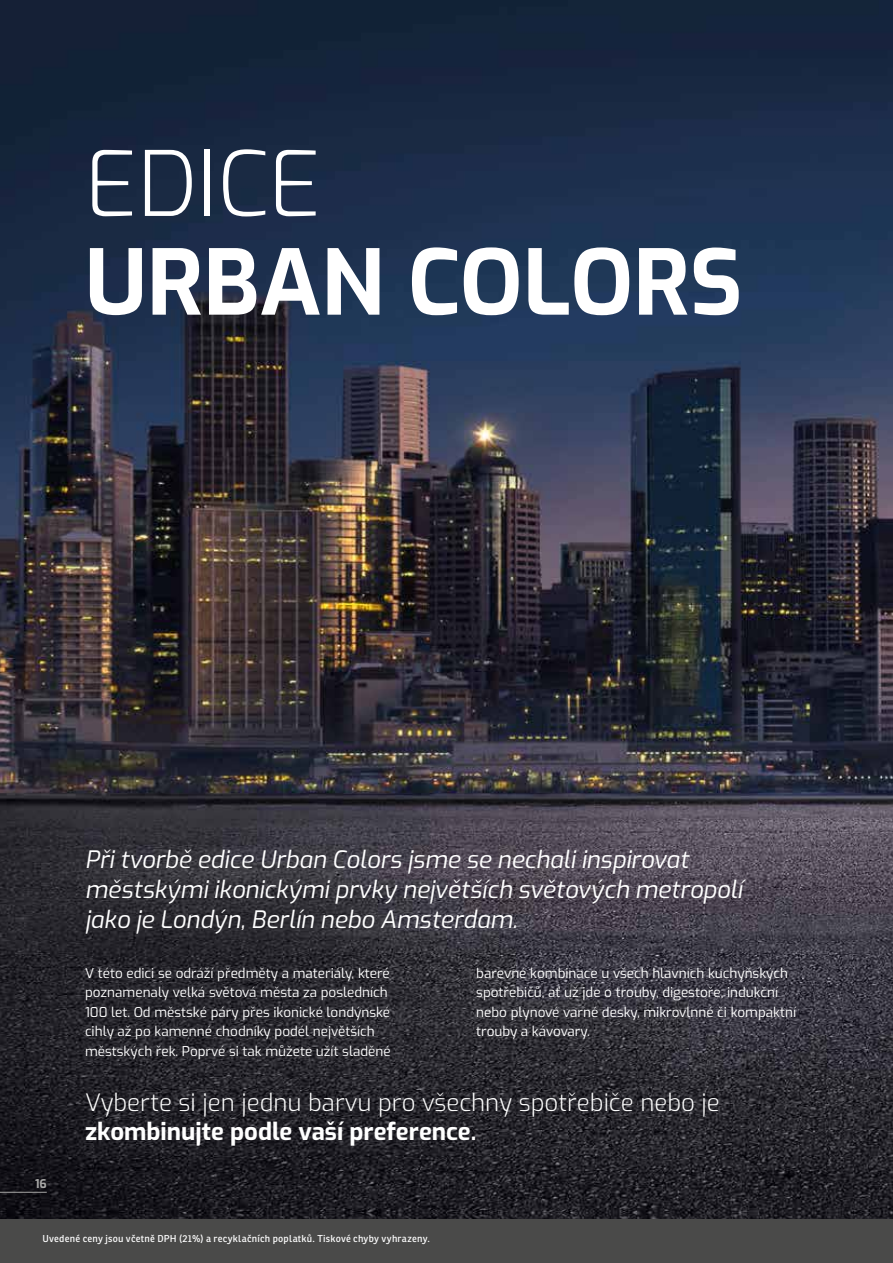
<style>
.page{position:relative;width:893px;height:1263px;background:#fff}
.page>*{position:absolute;margin:0;border:0;box-sizing:border-box;transform-origin:0 0}
.t1{font:700 90px "Exo";color:#fff}
.t2{font:300 90px "Exo";color:#fff}
.t3{font:italic 24px/30px "Exo";color:#fff}
.t4{font:300 24px "Exo";color:#fff}
.t5{font:700 24px "Exo";color:#fff}
.t6{font:13.5px/19.5px "Exo";color:#fff}
.t7{font:700 12px "Exo";color:#a8a8a7}
.t8{font:9.75px "Ronnia Basic Rg";letter-spacing:.025em;color:#fff}
</style>
<div class="page">
<img style="left:0;top:0;width:893px;height:1219px">
<div style="left:0;top:1219px;width:893px;height:44px;background:#4a4a49"></div>
<hr style="left:0;top:1192px;width:47px;height:1px;background:#a8a8a7">
<h1 class="t2" style="left:85px;top:117px;width:238px">EDICE</h1>
<h1 class="t1" style="left:85px;top:214px;width:659px">URBAN COLORS</h1>
<h2 class="t3" style="left:85px;top:843px;width:659px">Při tvorbě edice Urban Colors jsme se nechali inspirovat městskými ikonickými prvky největších světových metropolí jako je Londýn, Berlín nebo Amsterdam.</h2>
<p class="t6" style="left:85px;top:962px;width:307px">V této edici se odráží předměty a materiály, které poznamenaly velká světová města za posledních 100 let. Od městské páry přes ikonické londýnské cihly až po kamenné chodníky podél největších městských řek. Poprvé si tak můžete užít sladěné</p>
<p class="t6" style="left:476px;top:962px;width:321px">barevné kombinace u všech hlavních kuchyňských spotřebičů, ať už jde o trouby, digestoře, indukční nebo plynové varné desky, mikrovlnné či kompaktní trouby a kávovary.</p>
<p class="t7" style="left:35px;top:1174px;width:13px">16</p>
<h2 class="t4" style="left:85px;top:1085px;width:636px">Vyberte si jen jednu barvu pro všechny spotřebiče nebo je</h2>
<h2 class="t5" style="left:85px;top:1113px;width:393px">zkombinujte podle vaší preference.</h2>
<p class="t8" style="left:43px;top:1233px;width:389px">Uvedené ceny jsou včetně DPH (21%) a recyklačních poplatků. Tiskové chyby vyhrazeny.</p>
</div>
